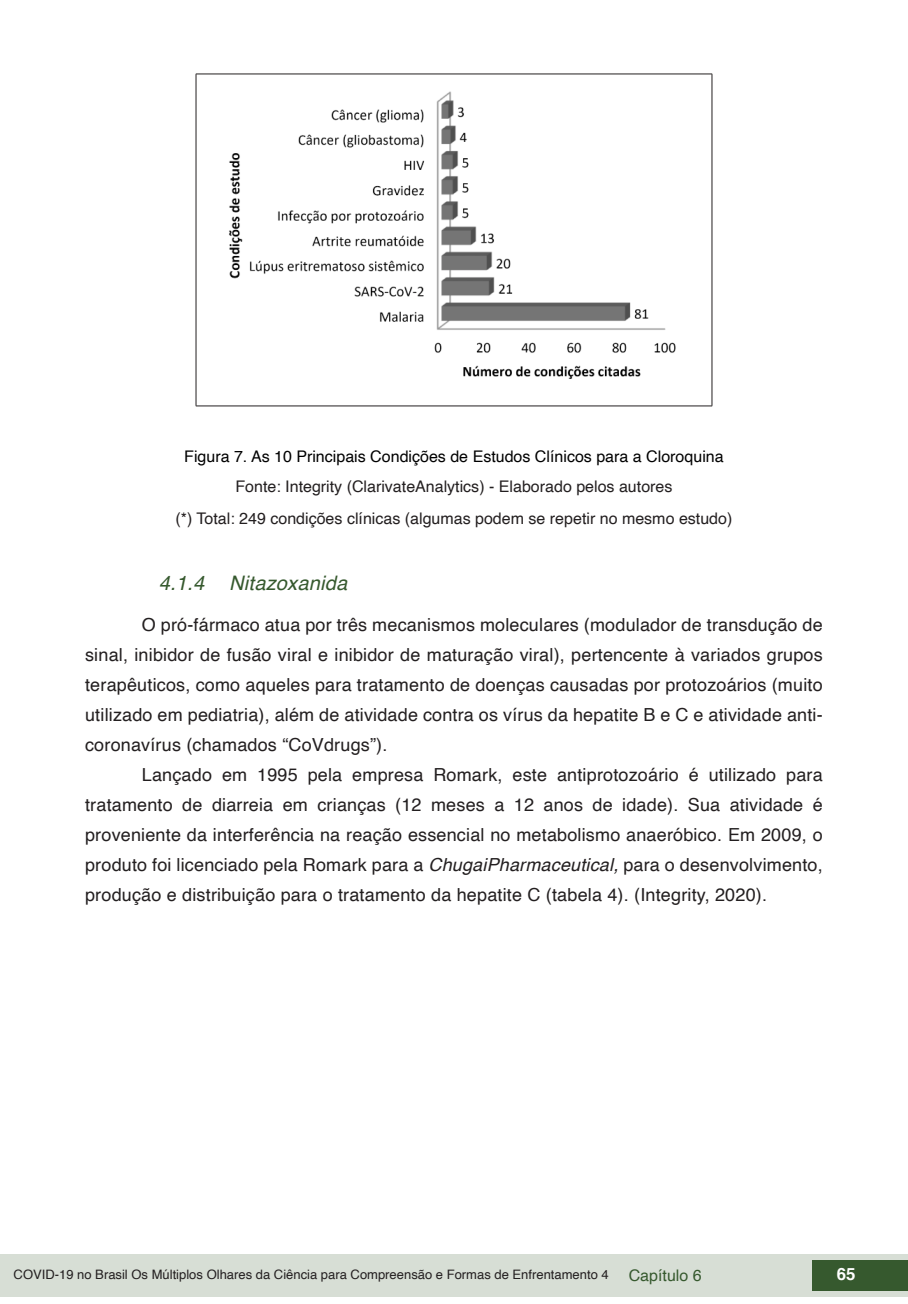
<style>
.page{position:relative;width:908px;height:1304px;background:#fff}
.page>*{position:absolute;margin:0;border:0;box-sizing:border-box;transform-origin:0 0}
.t1{font:italic 20px "Helvetica";letter-spacing:.01em;color:#36592e}
.txt{font:18px/30px "Helvetica";letter-spacing:.01em;color:#231f20;text-align:justify}
.t2{font:700 16.8px "Helvetica";color:#fff}
.fonte_tab_gra_imag{font:16px "Helvetica";color:#231f20}
.info_tab_graf_imag{font:16px "Helvetica";color:#000}
.t3{font:13px "Helvetica";color:#231f20}
.s1{font-style:italic}
.s2{font-size:16px;color:#36592e}
</style>
<div class="page">
<div style="left:0;top:1254px;width:906px;height:43px;background:#d7ded5"></div>
<div style="left:812px;top:1261px;width:95px;height:30px;background:#36592e"></div>
<hr style="left:196px;top:74px;width:516px;height:1px;background:#231f20">
<hr style="left:195px;top:74px;width:1px;height:332px;background:#231f20">
<hr style="left:711px;top:74px;width:1px;height:332px;background:#231f20">
<hr style="left:196px;top:406px;width:516px;height:1px;background:#231f20">
<img style="left:229px;top:91px;width:447px;height:288px">
<p class="info_tab_graf_imag" style="left:184px;top:444px;width:540px">Figura 7. As 10 Principais Condições de Estudos Clínicos para a Cloroquina</p>
<p class="fonte_tab_gra_imag" style="left:235px;top:474px;width:438px">Fonte: Integrity (ClarivateAnalytics) - Elaborado pelos autores</p>
<p class="fonte_tab_gra_imag" style="left:175px;top:506px;width:558px">(*) Total: 249 condições clínicas (algumas podem se repetir no mesmo estudo)</p>
<p class="t1" style="left:159px;top:567px;width:47px">4.1.4</p>
<p class="t1" style="left:229px;top:567px;width:119px">Nitazoxanida</p>
<p class="txt" style="left:85px;top:610px;width:738px;text-indent:57px">O pró-fármaco atua por três mecanismos moleculares (modulador de transdução de sinal, inibidor de fusão viral e inibidor de maturação viral), pertencente à variados grupos terapêuticos, como aqueles para tratamento de doenças causadas por protozoários (muito utilizado em pediatria), além de atividade contra os vírus da hepatite B e C e atividade anti&shy;coronavírus (chamados “CoVdrugs”).</p>
<p class="txt" style="left:85px;top:760px;width:738px;text-indent:57px">Lançado em 1995 pela empresa Romark, este antiprotozoário é utilizado para tratamento de diarreia em crianças (12 meses a 12 anos de idade). Sua atividade é proveniente da interferência na reação essencial no metabolismo anaeróbico. Em 2009, o produto foi licenciado pela Romark para a <span class="s1">ChugaiPharmaceutical,</span> para o desenvolvimento, produção e distribuição para o tratamento da hepatite C (tabela 4). (Integrity, 2020).</p>
<p class="t3" style="left:14px;top:1264px;width:689px">COVID-19 no Brasil Os Múltiplos Olhares da Ciência para Compreensão e Formas de Enfrentamento 4 <span class="s2">Capítulo 6</span></p>
<p class="t2" style="left:836px;top:1261px;width:20px">65</p>
</div>
